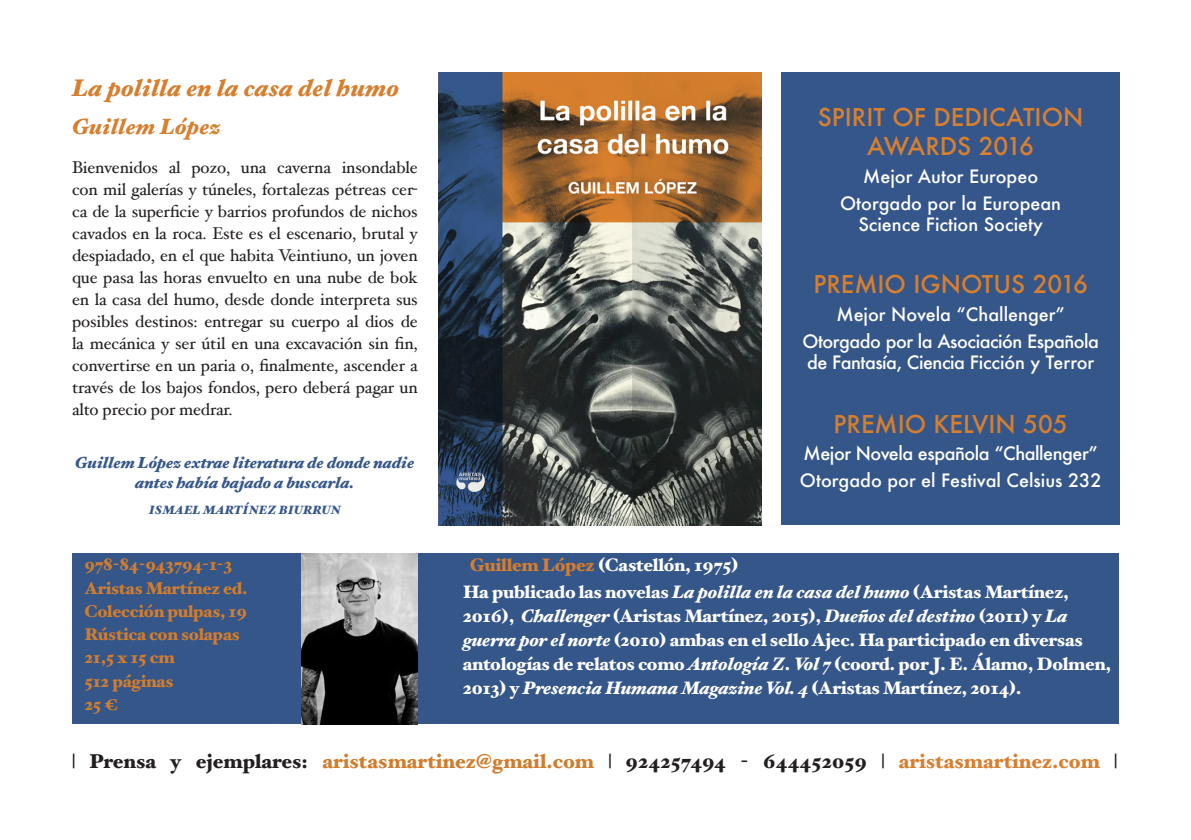
<style>
.page{position:relative;width:1191px;height:840px;background:#fff}
.page>*{position:absolute;margin:0;border:0;box-sizing:border-box;transform-origin:0 0}
.t1{font:500 24px/28.8px "Futura";color:#d9802e;text-align:center}
.t2{font:italic 900 24px "Hoefler Text";color:#d67f2f}
.t3{font:500 24px "Futura";color:#d87f2d}
.t4{font:500 24px "Futura";color:#d47f2f}
.t5{font:italic 900 22px "Hoefler Text";color:#d67f2f}
.t6{font:900 20px "Hoefler Text";color:#231f20}
.t7{font:900 18px/24px "Hoefler Text";letter-spacing:-.015em;color:#fff}
.t8{font:500 18px/21.6px "Futura";color:#fff;text-align:center}
.t9{font:500 18px/21.6px "Futura";letter-spacing:-.025em;color:#fff}
.t10{font:17px/22px "Hoefler Text";letter-spacing:-.01em;color:#231f20;text-align:justify}
.t11{font:900 17px "Hoefler Text";letter-spacing:-.015em;color:#d27d2d}
.t12{font:italic 900 16px/20px "Hoefler Text";letter-spacing:-.01em;color:#355689;text-align:center}
.t13{font:italic 900 12px "Hoefler Text";letter-spacing:-.01em;color:#355689}
.s1{color:#d77e2e}
.s2{font-style:italic}
.s3{color:#d17c2c}
.s4{color:#d87f2f}
</style>
<div class="page">
<div style="left:72px;top:553px;width:1047px;height:170px;background:#355689"></div>
<img style="left:302px;top:553px;width:116px;height:171px">
<div style="left:781px;top:239px;width:338px;height:139px;background:#355689"></div>
<div style="left:781px;top:72px;width:338px;height:167px;background:#35568b"></div>
<div style="left:781px;top:378px;width:338px;height:146px;background:#355689"></div>
<img style="left:438px;top:72px;width:323px;height:453px">
<p class="t2" style="left:72px;top:74px;width:329px">La polilla en la casa del humo</p>
<p class="t5" style="left:72px;top:113px;width:150px">Guillem López</p>
<p class="t10" style="left:72px;top:155px;width:347px">Bienvenidos al pozo, una caverna insondable con mil galerías y túneles, fortalezas pétreas cer&shy;ca de la superficie y barrios profundos de nichos cavados en la roca. Este es el escenario, brutal y despiadado, en el que habita Veintiuno, un joven que pasa las horas envuelto en una nube de bok en la casa del humo, desde donde interpreta sus posibles destinos: entregar su cuerpo al dios de la mecánica y ser útil en una excavación sin fin, convertirse en un paria o, finalmente, ascender a través de los bajos fondos, pero deberá pagar un alto precio por medrar.</p>
<p class="t12" style="left:75px;top:452px;width:341px">Guillem López extrae literatura de donde nadie antes había bajado a buscarla.</p>
<p class="t13" style="left:149px;top:502px;width:194px">ISMAEL MARTÍNEZ BIURRUN</p>
<p class="t1" style="left:818px;top:103px;width:267px">SPIRIT OF DEDICATION<br>AWARDS 2016</p>
<p class="t8" style="left:863px;top:165px;width:177px">Mejor Autor Europeo</p>
<p class="t8" style="left:840px;top:192px;width:222px">Otorgado por la European<br>Science Fiction Society</p>
<p class="t3" style="left:813px;top:268px;width:276px">PREMIO IGNOTUS 2016</p>
<p class="t8" style="left:836px;top:302px;width:230px">Mejor Novela “Challenger”</p>
<p class="t9" style="left:802px;top:330px;width:298px">Otorgado por la Asociación Española de Fantasía, Ciencia Ficción y Terror</p>
<p class="t4" style="left:833px;top:407px;width:235px">PREMIO KELVIN 505</p>
<p class="t9" style="left:803px;top:442px;width:296px">Mejor Novela española “Challenger”</p>
<p class="t8" style="left:800px;top:469px;width:303px">Otorgado por el Festival Celsius 232</p>
<p class="t7" style="left:470px;top:553px;width:270px"><span class="s1">Guillem López</span> (Castellón, 1975)</p>
<p class="t7" style="left:463px;top:579px;width:650px">Ha publicado las novelas <span class="s2">La polilla en la casa del humo</span> (Aristas Martínez, 2016), <span class="s2">Challenger</span> (Aristas Martínez, 2015), <span class="s2">Dueños del destino</span> (2011) y <span class="s2">La guerra por el norte</span> (2010) ambas en el sello Ajec. Ha participado en diversas antologías de relatos como <span class="s2">Antología Z. Vol 7</span> (coord. por J. E. Álamo, Dolmen, 2013) y <span class="s2">Presencia Humana Magazine Vol. 4</span> (Aristas Martínez, 2014).</p>
<p class="t11" style="left:84px;top:554px;width:149px">978-84-943794-1-3</p>
<p class="t11" style="left:84px;top:577px;width:165px">Aristas Martínez ed.</p>
<p class="t11" style="left:84px;top:600px;width:164px">Colección pulpas, 19</p>
<p class="t11" style="left:84px;top:624px;width:157px">Rústica con solapas</p>
<p class="t11" style="left:84px;top:647px;width:92px">21,5 x 15 cm</p>
<p class="t11" style="left:84px;top:670px;width:91px">512 páginas</p>
<p class="t11" style="left:84px;top:693px;width:35px">25 €</p>
<p class="t6" style="left:72px;top:749px;width:1046px">| Prensa y ejemplares: <span class="s3">aristasmartinez@gmail.com</span> | 924257494 - 644452059 | <span class="s4">aristasmartinez.com</span> |</p>
</div>
